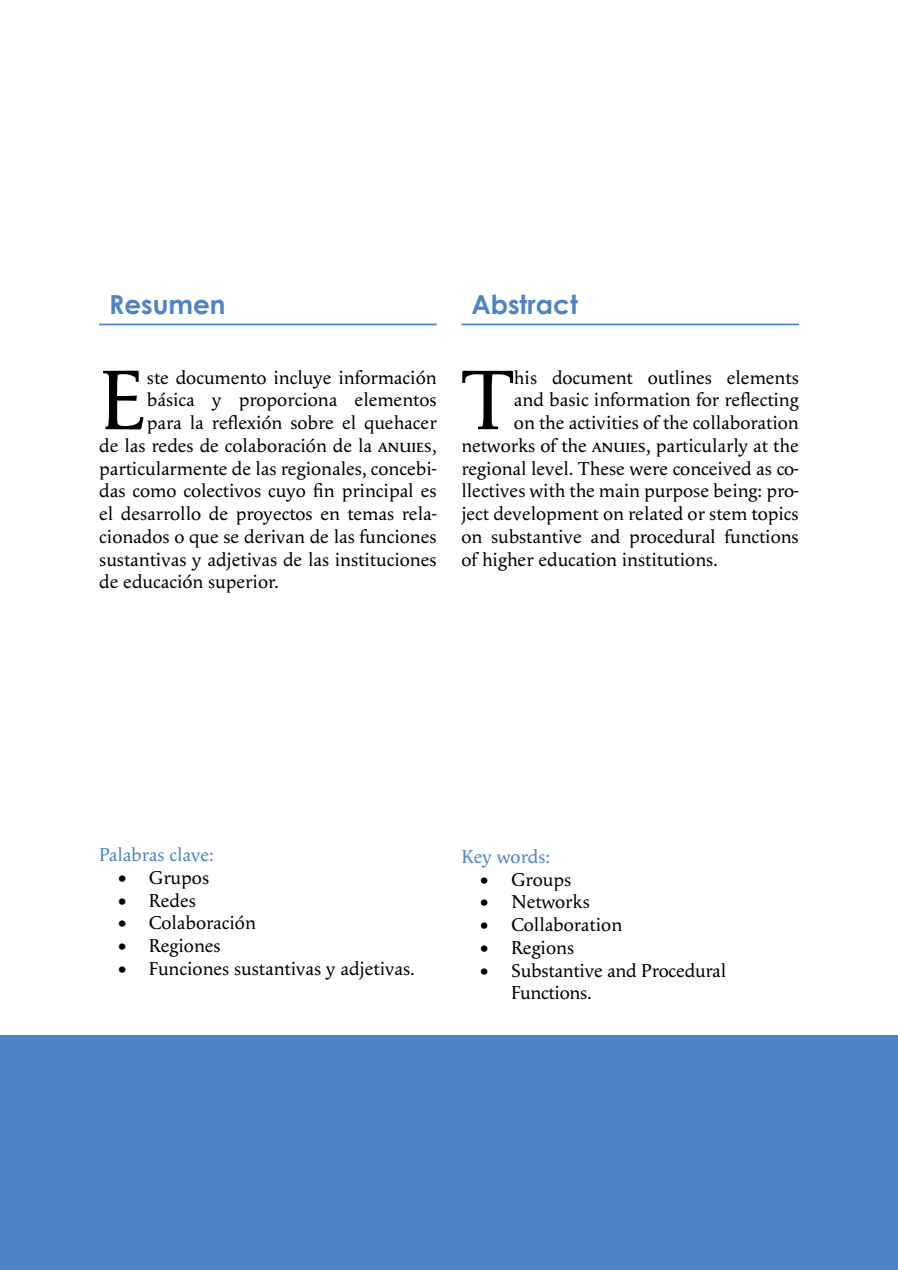
<style>
.page{position:relative;width:898px;height:1270px;background:#fff}
.page>*{position:absolute;margin:0;border:0;box-sizing:border-box;transform-origin:0 0}
.t1{font:87.5px "Apolline";color:#000}
.t2{font:700 26.25px "Century Gothic";color:#4e84c4}
.t3{font:19.25px/22.8px "Apolline";color:#000}
.t4{font:19.25px "Apolline";color:#4e84c4}
.s1{font-family:"Apolline Regular SC"}
</style>
<div class="page">
<hr style="left:461px;top:324px;width:338px;height:1px;background:#4e84c4">
<hr style="left:99px;top:324px;width:338px;height:1px;background:#4e84c4">
<div style="left:0;top:1036px;width:898px;height:234px;background:#4e84c4"></div>
<h2 class="t2" style="left:109px;top:288px;width:118px">Resumen</h2>
<h2 class="t2" style="left:471px;top:288px;width:108px">Abstract</h2>
<h1 class="t1" style="left:99px;top:349px;width:49px">E</h1>
<p class="t3" style="left:147px;top:366px;width:291px">ste documento incluye información</p>
<p class="t3" style="left:147px;top:389px;width:291px">básica y proporciona elementos</p>
<p class="t3" style="left:147px;top:412px;width:291px">para la reflexión sobre el quehacer</p>
<p class="t3" style="left:99px;top:434px;width:339px">de las redes de colaboración de la <span class="s1">anuies</span>,</p>
<p class="t3" style="left:99px;top:457px;width:339px">particularmente de las regionales, concebi-</p>
<p class="t3" style="left:99px;top:480px;width:339px">das como colectivos cuyo fin principal es</p>
<p class="t3" style="left:99px;top:503px;width:339px">el desarrollo de proyectos en temas rela-</p>
<p class="t3" style="left:99px;top:525px;width:339px">cionados o que se derivan de las funciones</p>
<p class="t3" style="left:99px;top:548px;width:339px">sustantivas y adjetivas de las instituciones</p>
<p class="t3" style="left:99px;top:571px;width:181px">de educación superior.</p>
<h1 class="t1" style="left:461px;top:349px;width:54px">T</h1>
<p class="t3" style="left:514px;top:366px;width:286px">his document outlines elements</p>
<p class="t3" style="left:514px;top:389px;width:286px">and basic information for reflecting</p>
<p class="t3" style="left:514px;top:412px;width:286px">on the activities of the collaboration</p>
<p class="t3" style="left:461px;top:434px;width:339px">networks of the <span class="s1">anuies</span>, particularly at the</p>
<p class="t3" style="left:461px;top:457px;width:339px">regional level. These were conceived as co-</p>
<p class="t3" style="left:461px;top:480px;width:339px">llectives with the main purpose being: pro-</p>
<p class="t3" style="left:461px;top:503px;width:339px">ject development on related or stem topics</p>
<p class="t3" style="left:461px;top:525px;width:339px">on substantive and procedural functions</p>
<p class="t3" style="left:461px;top:548px;width:258px">of higher education institutions.</p>
<p class="t4" style="left:99px;top:843px;width:116px">Palabras clave:</p>
<p class="t3" style="left:117px;top:866px;width:93px">• Grupos</p>
<p class="t3" style="left:117px;top:889px;width:80px">• Redes</p>
<p class="t3" style="left:117px;top:912px;width:140px">• Colaboración</p>
<p class="t3" style="left:117px;top:935px;width:105px">• Regiones</p>
<p class="t3" style="left:117px;top:957px;width:299px">• Funciones sustantivas y adjetivas.</p>
<p class="t4" style="left:461px;top:845px;width:90px">Key words:</p>
<p class="t3" style="left:479px;top:868px;width:93px">• Groups</p>
<p class="t3" style="left:479px;top:891px;width:112px">• Networks</p>
<p class="t3" style="left:479px;top:913px;width:144px">• Collaboration</p>
<p class="t3" style="left:479px;top:936px;width:96px">• Regions</p>
<p class="t3" style="left:511px;top:959px;width:217px;text-indent:-31px">• Substantive and Procedural<br>Functions.</p>
</div>
